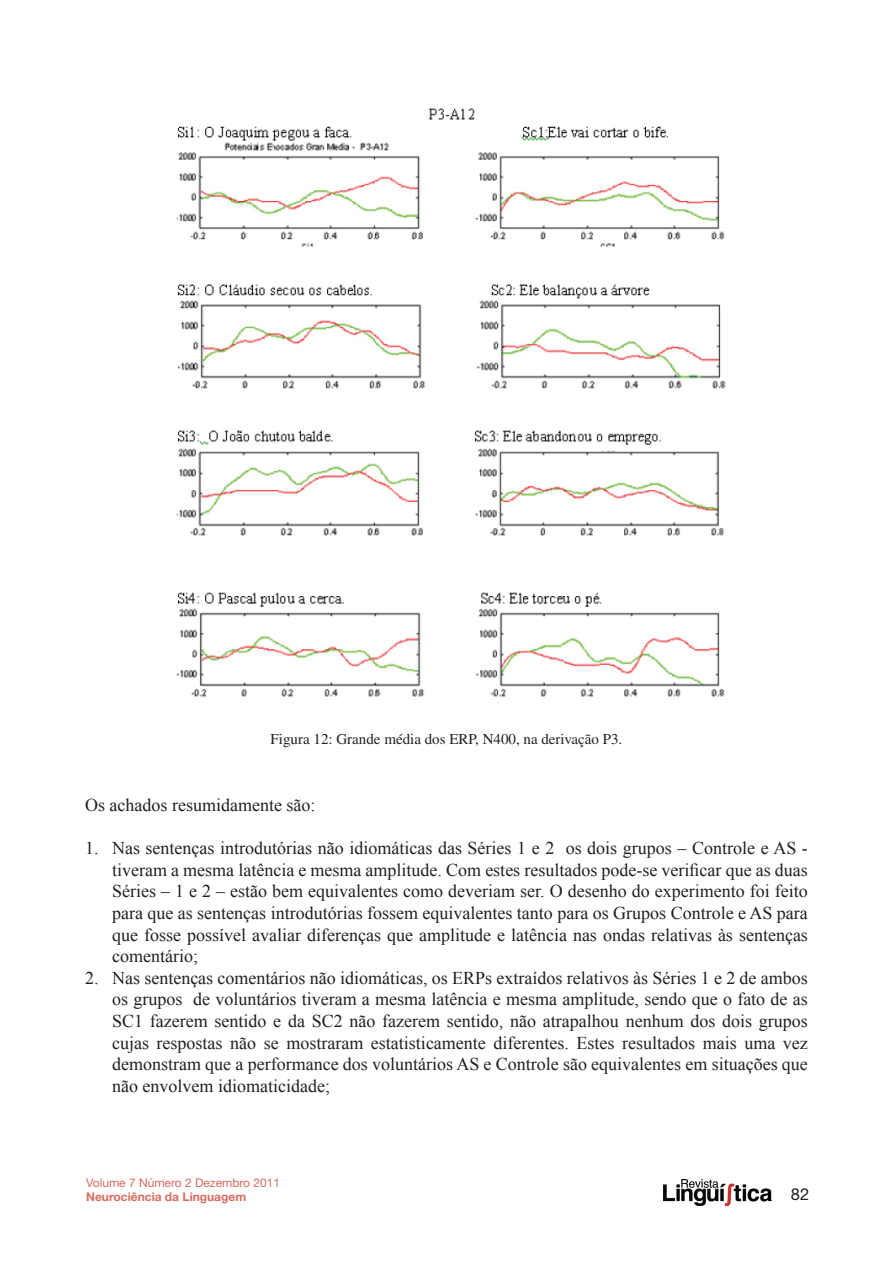
<style>
.page{position:relative;width:893px;height:1263px;background:#fff}
.page>*{position:absolute;margin:0;border:0;box-sizing:border-box;transform-origin:0 0}
.t1{font:18px/21.6px "Times New Roman";color:#231f20;text-align:justify}
.t2{font:16.5px "Helvetica Neue LT Std";color:#231f20}
.t3{font:15px "Times LT Std";color:#231f20}
.t4{font:12px "Helvetica Neue LT Std";color:#d86b5f}
.t5{font:700 12px "Helvetica Neue LT Std";color:#d86b5f}
</style>
<div class="page">
<img style="left:663px;top:1179px;width:109px;height:27px">
<img style="left:176px;top:108px;width:550px;height:589px">
<p class="t3" style="left:271px;top:731px;width:353px">Figura 12: Grande média dos ERP, N400, na derivação P3.</p>
<p class="t1" style="left:85px;top:794px;width:232px">Os achados resumidamente são:</p>
<p class="t1" style="left:112px;top:837px;width:697px;text-indent:-27px">1. Nas sentenças introdutórias não idiomáticas das Séries 1 e 2 os dois grupos – Controle e AS - tiveram a mesma latência e mesma amplitude. Com estes resultados pode-se verificar que as duas Séries – 1 e 2 – estão bem equivalentes como deveriam ser. O desenho do experimento foi feito para que as sentenças introdutórias fossem equivalentes tanto para os Grupos Controle e AS para que fosse possível avaliar diferenças que amplitude e latência nas ondas relativas às sentenças comentário;</p>
<p class="t1" style="left:112px;top:967px;width:697px;text-indent:-27px">2. Nas sentenças comentários não idiomáticas, os ERPs extraídos relativos às Séries 1 e 2 de ambos os grupos de voluntários tiveram a mesma latência e mesma amplitude, sendo que o fato de as SC1 fazerem sentido e da SC2 não fazerem sentido, não atrapalhou nenhum dos dois grupos cujas respostas não se mostraram estatisticamente diferentes. Estes resultados mais uma vez demonstram que a performance dos voluntários AS e Controle são equivalentes em situações que não envolvem idiomaticidade;</p>
<p class="t4" style="left:86px;top:1175px;width:196px">Volume 7 Número 2 Dezembro 2011</p>
<p class="t5" style="left:86px;top:1189px;width:162px">Neurociência da Linguagem</p>
<p class="t2" style="left:791px;top:1184px;width:20px">82</p>
</div>
